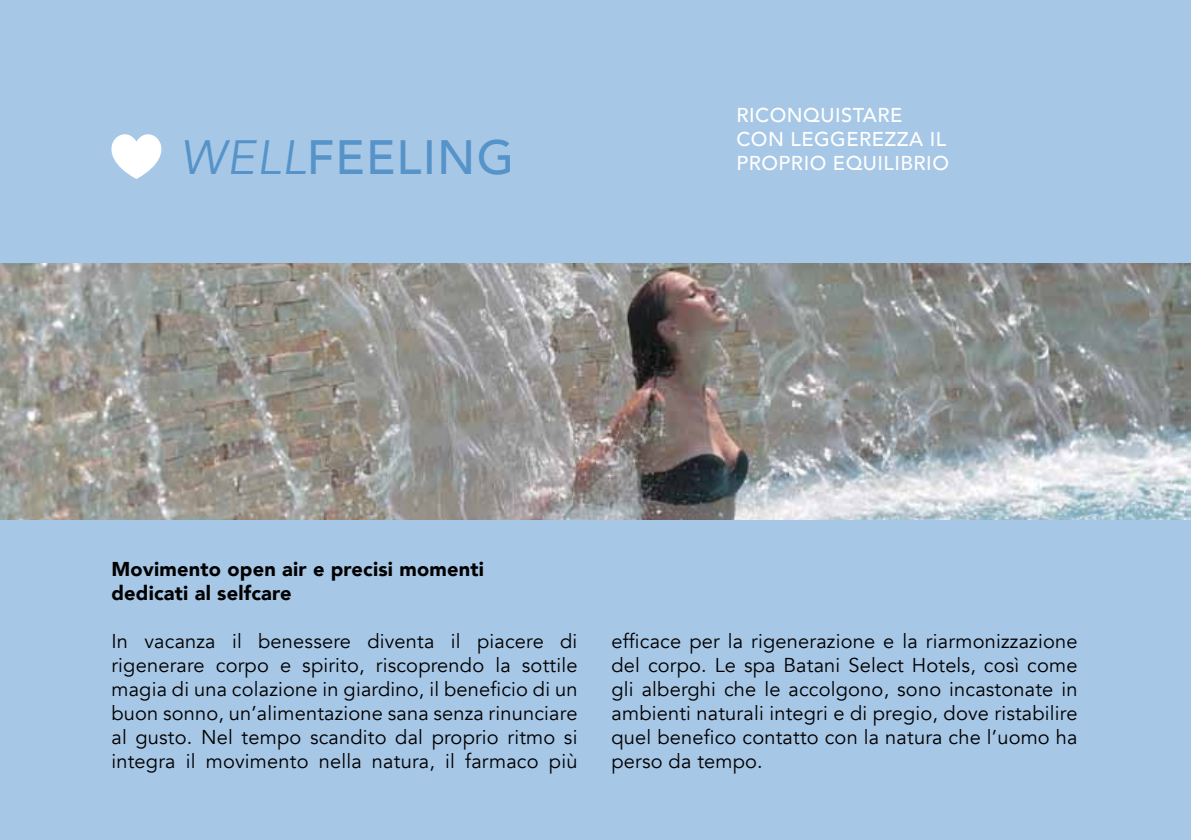
<style>
.page{position:relative;width:1191px;height:840px;background:#fff}
.page>*{position:absolute;margin:0;border:0;box-sizing:border-box;transform-origin:0 0}
.t1{font:500 48px "Avenir";letter-spacing:.025em;color:#5693c9}
.t2{font:20px/24px "Avenir";letter-spacing:.01em;color:#000;text-align:justify}
.t3{font:900 20px/24px "Avenir";letter-spacing:.01em;color:#000}
.t4{font:500 20px/24px "Avenir";letter-spacing:.025em;color:#fff}
.s1{font-weight:400;font-style:italic}
</style>
<div class="page">
<div style="left:0;top:0;width:1191px;height:839px;background:#a7c7e6"></div>
<img style="left:0;top:264px;width:1191px;height:255px">
<svg style="left:111px;top:134px;width:51px;height:45px"></svg>
<h1 class="t1" style="left:180px;top:115px;width:335px"><span class="s1">WELL</span>FEELING</h1>
<p class="t4" style="left:736px;top:102px;width:211px">RICONQUISTARE<br>CON LEGGEREZZA IL</p>
<p class="t4" style="left:736px;top:150px;width:214px">PROPRIO EQUILIBRIO</p>
<p class="t3" style="left:111px;top:556px;width:374px">Movimento open air e precisi momenti dedicati al selfcare</p>
<p class="t2" style="left:111px;top:629px;width:467px">In vacanza il benessere diventa il piacere di rigenerare corpo e spirito, riscoprendo la sottile magia di una colazione in giardino, il beneficio di un buon sonno, un’alimentazione sana senza rinunciare al gusto. Nel tempo scandito dal proprio ritmo si integra il movimento nella natura, il farmaco più</p>
<p class="t2" style="left:611px;top:629px;width:467px">efficace per la rigenerazione e la riarmonizzazione del corpo. Le spa Batani Select Hotels, così come gli alberghi che le accolgono, sono incastonate in ambienti naturali integri e di pregio, dove ristabilire quel benefico contatto con la natura che l’uomo ha perso da tempo.</p>
</div>
